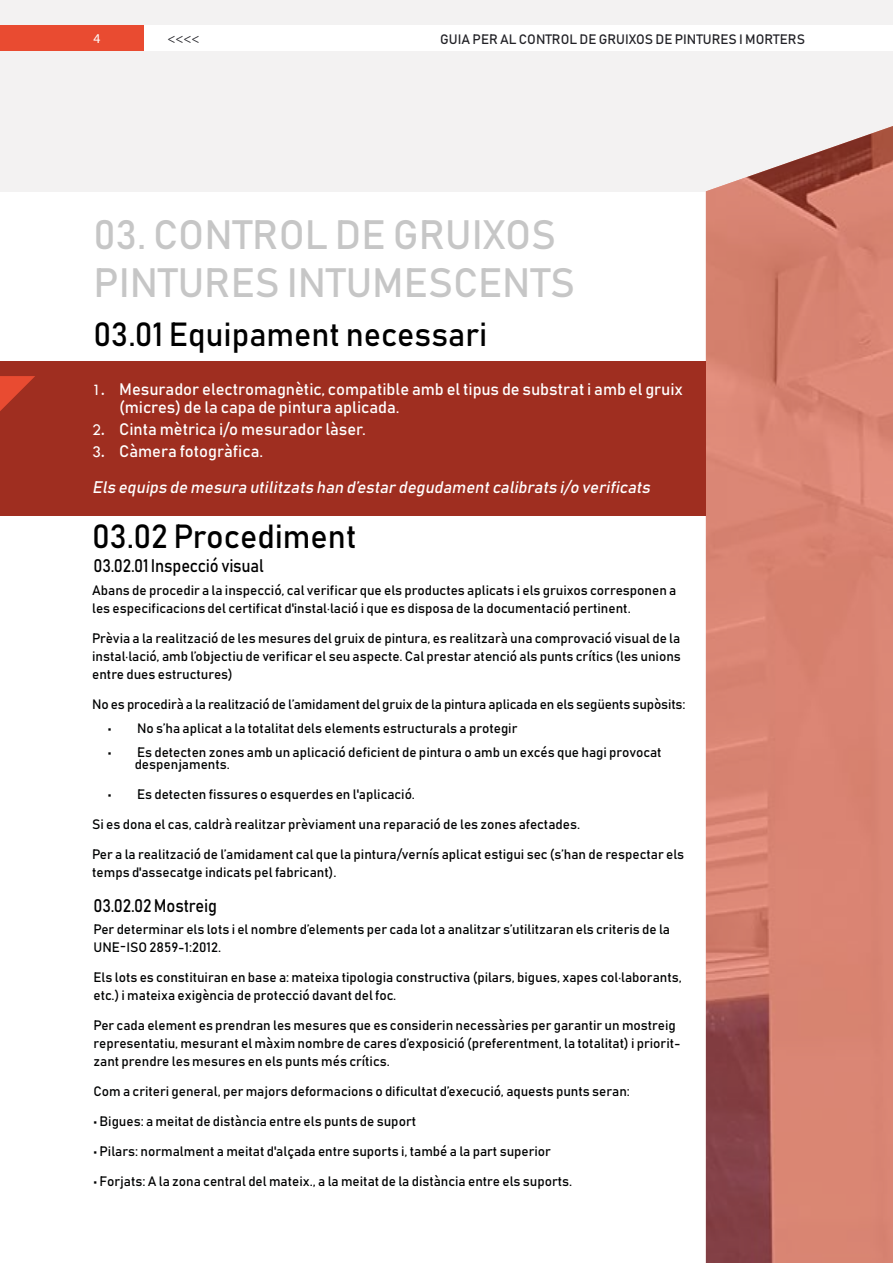
<style>
.page{position:relative;width:893px;height:1263px;background:#fff}
.page>*{position:absolute;margin:0;border:0;box-sizing:border-box;transform-origin:0 0}
.t1{font:40.5px/48px "Bahnschrift";color:#c6c6c6}
.t2{font:33px "Bahnschrift";color:#000}
.t3{font:18px "Bahnschrift";letter-spacing:-.01em;color:#000;scale:.91 1}
.t4{font:16.5px/18px "Bahnschrift";color:#fff}
.t5{font:italic 16.5px/35.5px "Bahnschrift";color:#fff}
.t6{font:13.5px/18px "Bahnschrift";color:#010202}
.t7{font:13.5px/18px "Bahnschrift";color:#000}
.t8{font:13.5px "Bahnschrift";color:#222227}
.t9{font:13.5px "Myriad Pro";color:#222227}
.t10{font:13.5px "Myriad Pro";color:#fff}
.s1{font-family:"Tw Cen"}
.s2{font-family:"Tw Cen";font-style:normal}
.s3{font-style:normal}
</style>
<div class="page">
<div style="left:0;top:0;width:893px;height:191px;background:#f3f2f2"></div>
<img style="left:706px;top:25px;width:187px;height:1238px">
<div style="left:0;top:26px;width:145px;height:25px;background:#e94b31"></div>
<div style="left:145px;top:26px;width:748px;height:25px;background:#fff"></div>
<div style="left:0;top:362px;width:706px;height:154px;background:#9f2e20"></div>
<svg style="left:0;top:376px;width:35px;height:35px"></svg>
<p class="t10" style="left:94px;top:30px;width:8px">4</p>
<p class="t9" style="left:167px;top:30px;width:34px">&lt;&lt;&lt;&lt;</p>
<p class="t8" style="left:440px;top:30px;width:366px">GUIA PER AL CONTROL DE GRUIXOS DE PINTURES I MORTERS</p>
<h1 class="t1" style="left:94px;top:210px;width:483px">03. CONTROL DE GRUIXOS<br>PINTURES INTUMESCENTS</h1>
<h2 class="t2" style="left:94px;top:314px;width:395px">03.01 Equipament necessari</h2>
<p class="t4" style="left:119px;top:379px;width:565px;text-indent:-27px"><span class="s1">1.</span> Mesurador electromagnètic, compatible amb el tipus de substrat i amb el gruix (micres) de la capa de pintura aplicada.</p>
<p class="t4" style="left:92px;top:420px;width:275px"><span class="s1">2.</span> Cinta mètrica i/o mesurador làser.</p>
<p class="t5" style="left:92px;top:433px;width:563px"><span class="s2">3.</span> <span class="s3">Càmera fotogràfica.<br></span>Els equips de mesura utilitzats han d’estar degudamentcalibrats i/o verificats</p>
<h2 class="t2" style="left:92px;top:516px;width:266px">03.02 Procediment</h2>
<h3 class="t3" style="left:94px;top:555px;width:189px">03.02.01 Inspecció visual</h3>
<p class="t7" style="left:92px;top:581px;width:586px">Abans de procedir a la inspecció, cal verificar que els productes aplicats i els gruixos corresponen a les especificacions del certificat d'instal·lació i que es disposa de la documentació pertinent.</p>
<p class="t6" style="left:92px;top:629px;width:590px;text-align:justify">Prèvia a la realització de les mesures del gruix de pintura, es realitzarà una comprovació visual de la instal·lació, amb l’objectiu de verificar el seu aspecte. Cal prestar atenció als punts crítics (les unions entre dues estructures)</p>
<p class="t6" style="left:92px;top:695px;width:595px">No es procedirà a la realització de l’amidament del gruix de la pintura aplicada en els següents supòsits:</p>
<p class="t6" style="left:108px;top:719px;width:411px">• No s’ha aplicat a la totalitat dels elements estructurals a protegir</p>
<p class="t6" style="left:135px;top:746px;width:528px;line-height:12px;text-indent:-27px">• Es detecten zones amb un aplicació deficient de pintura o amb un excés que hagi provocat despenjaments.</p>
<p class="t6" style="left:108px;top:785px;width:309px">• Es detecten fissures o esquerdes en l'aplicació.</p>
<p class="t6" style="left:92px;top:815px;width:489px">Si es dona el cas, caldrà realitzar prèviament una reparació de les zones afectades.</p>
<p class="t6" style="left:92px;top:845px;width:594px">Per a la realització de l’amidament cal que la pintura/vernís aplicat estigui sec (s’han de respectar els temps d'assecatge indicats pel fabricant).</p>
<h3 class="t3" style="left:94px;top:894px;width:137px">03.02.02 Mostreig</h3>
<p class="t6" style="left:94px;top:919px;width:578px">Per determinar els lots i el nombre d’elements per cada lot a analitzar s’utilitzaran els criteris de la<br>UNE-ISO 2859-1:2012.</p>
<p class="t6" style="left:94px;top:967px;width:590px">Els lots es constituiran en base a: mateixa tipologia constructiva (pilars, bigues, xapes col·laborants, etc.) i mateixa exigència de protecció davant del foc.</p>
<p class="t6" style="left:94px;top:1015px;width:589px">Per cada element es prendran les mesures que es considerin necessàries per garantir un mostreig representatiu, mesurant el màxim nombre de cares d’exposició (preferentment, la totalitat) i priorit&shy;zant prendre les mesures en els punts més crítics.</p>
<p class="t6" style="left:94px;top:1081px;width:538px">Com a criteri general, per majors deformacions o dificultat d’execució, aquests punts seran:</p>
<p class="t6" style="left:94px;top:1111px;width:324px">• Bigues: a meitat de distància entre els punts de suport</p>
<p class="t6" style="left:94px;top:1141px;width:459px">• Pilars: normalment a meitat d'alçada entre suports i, també a la part superior</p>
<p class="t6" style="left:94px;top:1171px;width:480px">• Forjats: A la zona central del mateix., a la meitat de la distància entre els suports.</p>
</div>
